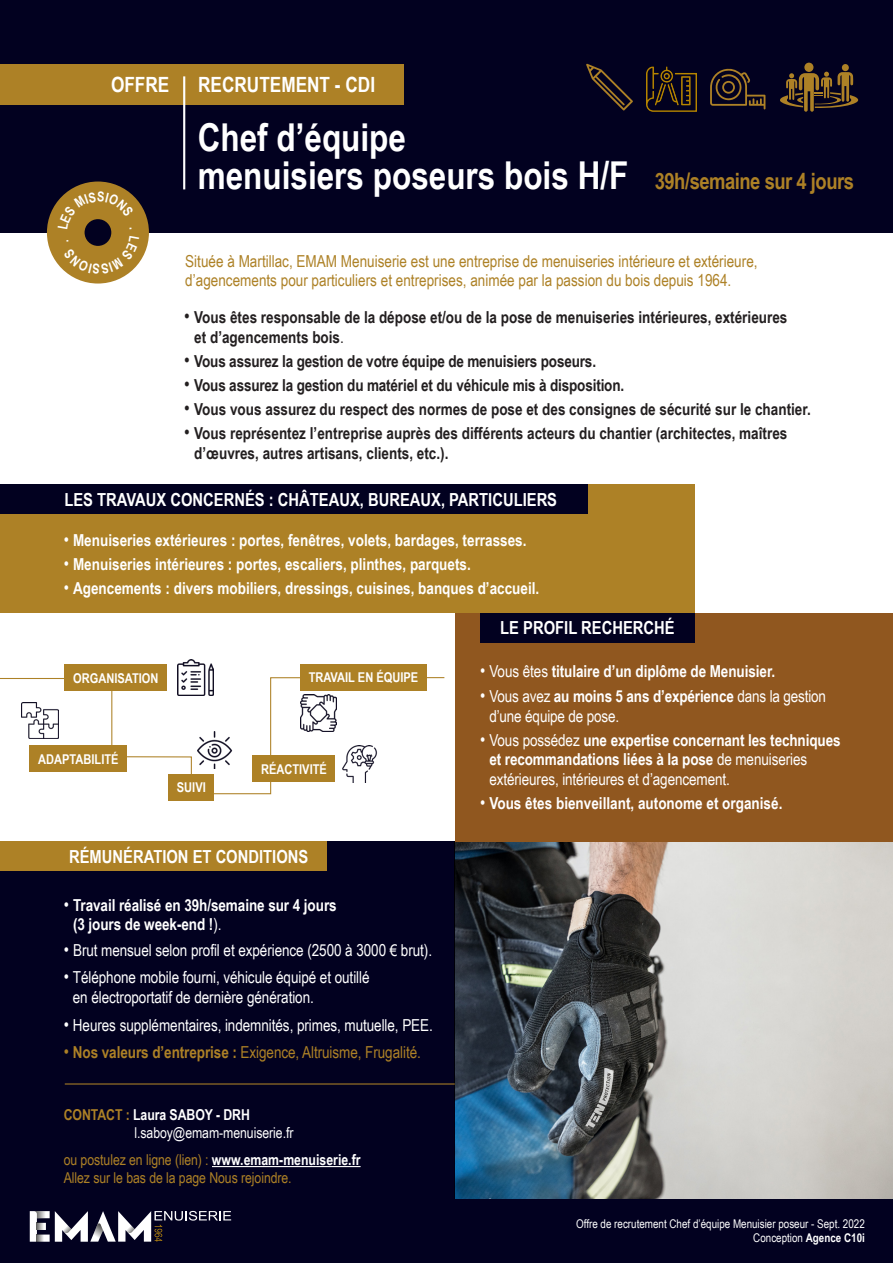
<style>
.page{position:relative;width:893px;height:1263px;background:#fff}
.page>*{position:absolute;margin:0;border:0;box-sizing:border-box;transform-origin:0 0}
.t1{font:700 38.4px "Arial Narrow";color:#fff}
.t2{font:700 21px "Arial Narrow";color:#fff}
.t3{font:700 18px "Arial Narrow";color:#fff}
.t4{font:700 16.5px/19.5px "Arial Narrow";color:#fff}
.t5{font:700 16.5px/19.8px "Arial Narrow";color:#231f20}
.t6{font:16.5px/19.8px "Arial Narrow";letter-spacing:-.005em;color:#fff}
.t7{font:16.5px/19.5px "Arial Narrow";color:#ad8126}
.t8{font:15px "Arial Narrow";letter-spacing:-.005em;color:#ad8126}
.t9{font:15px "Arial Narrow";letter-spacing:-.005em;color:#fff}
.t10{font:700 15px "Arial Narrow";letter-spacing:-.005em;color:#fff}
.t11{font:700 13.5px "Arial Narrow";color:#fff}
.t12{font:12px "Arial Narrow";color:#fff}
.s1{font-size:22.5px;color:#ad8126}
.s2{font-weight:400;font-size:19.5px}
.s3{font-weight:400}
.s4{font-weight:400;font-size:18px}
.s5{font-size:18px}
.s6{font-weight:700}
.s7{color:#ad8126}
.s8{font-weight:700;color:#fff}
</style>
<div class="page">
<div style="left:0;top:841px;width:455px;height:358px;background:#020120"></div>
<img style="left:455px;top:841px;width:437px;height:358px">
<div style="left:0;top:0;width:893px;height:232px;background:#020120"></div>
<div style="left:0;top:64px;width:404px;height:40px;background:#ad8126"></div>
<div style="left:47px;top:182px;width:102px;height:102px;background:#ad8126;border-radius:50%"></div>
<div style="left:85px;top:219px;width:26px;height:27px;background:#020120;border-radius:50%"></div>
<div style="left:0;top:1199px;width:893px;height:64px;background:#020120"></div>
<hr style="left:212px;top:1166px;width:149px;height:1px;background:#fff">
<div style="left:0;top:841px;width:327px;height:30px;background:#ad8126"></div>
<div style="left:0;top:484px;width:695px;height:129px;background:#ad8126"></div>
<div style="left:0;top:484px;width:587px;height:30px;background:#020120"></div>
<img style="left:178px;top:659px;width:35px;height:17px">
<svg style="left:30px;top:1211px;width:201px;height:31px"></svg>
<hr style="left:183px;top:76px;width:2px;height:113px;background:#fff">
<svg style="left:0;top:676px;width:445px;height:119px"></svg>
<div style="left:253px;top:755px;width:82px;height:27px;background:#ad8126"></div>
<div style="left:168px;top:774px;width:46px;height:26px;background:#ad8126"></div>
<div style="left:30px;top:745px;width:97px;height:27px;background:#ad8126"></div>
<div style="left:65px;top:664px;width:102px;height:27px;background:#ad8126"></div>
<div style="left:455px;top:613px;width:437px;height:228px;background:#90571f"></div>
<div style="left:480px;top:613px;width:215px;height:30px;background:#020120"></div>
<div style="left:300px;top:664px;width:127px;height:27px;background:#ad8126"></div>
<hr style="left:65px;top:1083px;width:390px;height:1px;background:#ad8126">
<img style="left:646px;top:66px;width:51px;height:46px">
<svg style="left:710px;top:68px;width:55px;height:41px"></svg>
<svg style="left:586px;top:64px;width:47px;height:47px"></svg>
<div style="left:804px;top:63px;width:9px;height:9px;background:#ad8126;border-radius:50%"></div>
<div style="left:842px;top:64px;width:7px;height:7px;background:#ad8126;border-radius:50%"></div>
<svg style="left:780px;top:72px;width:79px;height:40px"></svg>
<svg style="left:63px;top:236px;width:76px;height:38px"></svg>
<svg style="left:58px;top:191px;width:76px;height:39px"></svg>
<p class="t2" style="left:111px;top:68px;width:60px">OFFRE</p>
<p class="t2" style="left:198px;top:68px;width:178px">RECRUTEMENT - CDI</p>
<p class="t1" style="left:198px;top:108px;width:210px">Chef d’équipe</p>
<p class="t1" style="left:198px;top:147px;width:658px">menuisiers poseurs bois H/F <span class="s1">39h/semaine sur 4 jours</span></p>
<p class="t7" style="left:185px;top:251px;width:574px">Située à Martillac, EMAM Menuiserie est une entreprise de menuiseries intérieure et extérieure, d’agencements pour particuliers et entreprises, animée par la passion du bois depuis 1964.</p>
<p class="t5" style="left:194px;top:306px;width:595px;text-indent:-10px"><span class="s2">•</span> Vous êtes responsable de la dépose et/ou de la pose de menuiseries intérieures, extérieures et d’agencements bois<span class="s3">.</span></p>
<p class="t5" style="left:184px;top:350px;width:413px"><span class="s2">•</span> Vous assurez la gestion de votre équipe de menuisiers poseurs.</p>
<p class="t5" style="left:184px;top:374px;width:441px"><span class="s2">•</span> Vous assurez la gestion du matériel et du véhicule mis à disposition.</p>
<p class="t5" style="left:184px;top:398px;width:628px"><span class="s2">•</span> Vous vous assurez du respect des normes de pose et des consignes de sécurité sur le chantier.</p>
<p class="t5" style="left:194px;top:422px;width:595px;text-indent:-10px"><span class="s2">•</span> Vous représentez l’entreprise auprès des différents acteurs du chantier (architectes, maîtres d’œuvres, autres artisans, clients, etc.).</p>
<p class="t3" style="left:64px;top:486px;width:494px">LES TRAVAUX CONCERNÉS : CHÂTEAUX, BUREAUX, PARTICULIERS</p>
<p class="t4" style="left:64px;top:530px;width:464px"><span class="s4">•</span> Menuiseries extérieures : portes, fenêtres, volets, bardages, terrasses.</p>
<p class="t4" style="left:64px;top:554px;width:409px"><span class="s4">•</span> Menuiseries intérieures : portes, escaliers, plinthes, parquets.</p>
<p class="t4" style="left:64px;top:577px;width:477px"><span class="s4">•</span> Agencements : divers mobiliers, dressings, cuisines, banques d’accueil.</p>
<p class="t11" style="left:73px;top:668px;width:87px">ORGANISATION</p>
<p class="t11" style="left:38px;top:749px;width:82px">ADAPTABILITÉ</p>
<p class="t11" style="left:177px;top:777px;width:30px">SUIVI</p>
<p class="t3" style="left:500px;top:614px;width:176px">LE PROFIL RECHERCHÉ</p>
<p class="t11" style="left:309px;top:667px;width:111px">TRAVAIL EN ÉQUIPE</p>
<p class="t4" style="left:480px;top:660px;width:297px"><span class="s4">•</span> <span class="s3">Vous êtes</span> titulaire d’un diplôme de Menuisier.</p>
<p class="t6" style="left:489px;top:686px;width:338px;text-indent:-9px"><span class="s5">•</span> Vous avez <span class="s6">au moins 5 ans d’expérience</span> dans la gestion d’une équipe de pose.</p>
<p class="t4" style="left:489px;top:729px;width:353px;text-indent:-9px"><span class="s4">•</span> <span class="s3">Vous possédez</span> une expertise concernant les techniques et recommandations liées à la pose <span class="s3">de menuiseries extérieures, intérieures et d’agencement.</span></p>
<p class="t4" style="left:480px;top:792px;width:304px"><span class="s4">•</span> Vous êtes bienveillant, autonome et organisé.</p>
<p class="t11" style="left:261px;top:759px;width:67px">RÉACTIVITÉ</p>
<p class="t3" style="left:69px;top:843px;width:241px">RÉMUNÉRATION ET CONDITIONS</p>
<p class="t4" style="left:73px;top:894px;width:265px;text-indent:-9px"><span class="s4">•</span> Travail réalisé en 39h/semaine sur 4 jours (3 jours de week-end !<span class="s3">).</span></p>
<p class="t6" style="left:64px;top:939px;width:370px"><span class="s5">•</span> Brut mensuel selon profil et expérience (2500 à 3000 € brut).</p>
<p class="t6" style="left:73px;top:967px;width:298px;text-indent:-9px"><span class="s5">•</span> Téléphone mobile fourni, véhicule équipé et outillé en électroportatif de dernière génération.</p>
<p class="t6" style="left:64px;top:1014px;width:371px"><span class="s5">•</span> Heures supplémentaires, indemnités, primes, mutuelle, PEE.</p>
<p class="t7" style="left:64px;top:1042px;width:359px"><span class="s5">•</span> <span class="s6">Nos valeurs d’entreprise :</span> Exigence, Altruisme, Frugalité.</p>
<p class="t10" style="left:64px;top:1104px;width:188px"><span class="s7">CONTACT :</span> Laura SABOY - DRH</p>
<p class="t9" style="left:135px;top:1122px;width:160px">l.saboy@emam-menuiserie.fr</p>
<p class="t8" style="left:64px;top:1149px;width:298px">ou postulez en ligne (lien) : <span class="s8">www.emam-menuiserie.fr</span></p>
<p class="t8" style="left:64px;top:1167px;width:229px">Allez sur le bas de la page Nous rejoindre.</p>
<p class="t12" style="left:576px;top:1215px;width:290px">Offre de recrutement Chef d’équipe Menuisier poseur - Sept. 2022</p>
<p class="t12" style="left:753px;top:1229px;width:113px">Conception <span class="s6">Agence C10i</span></p>
</div>
